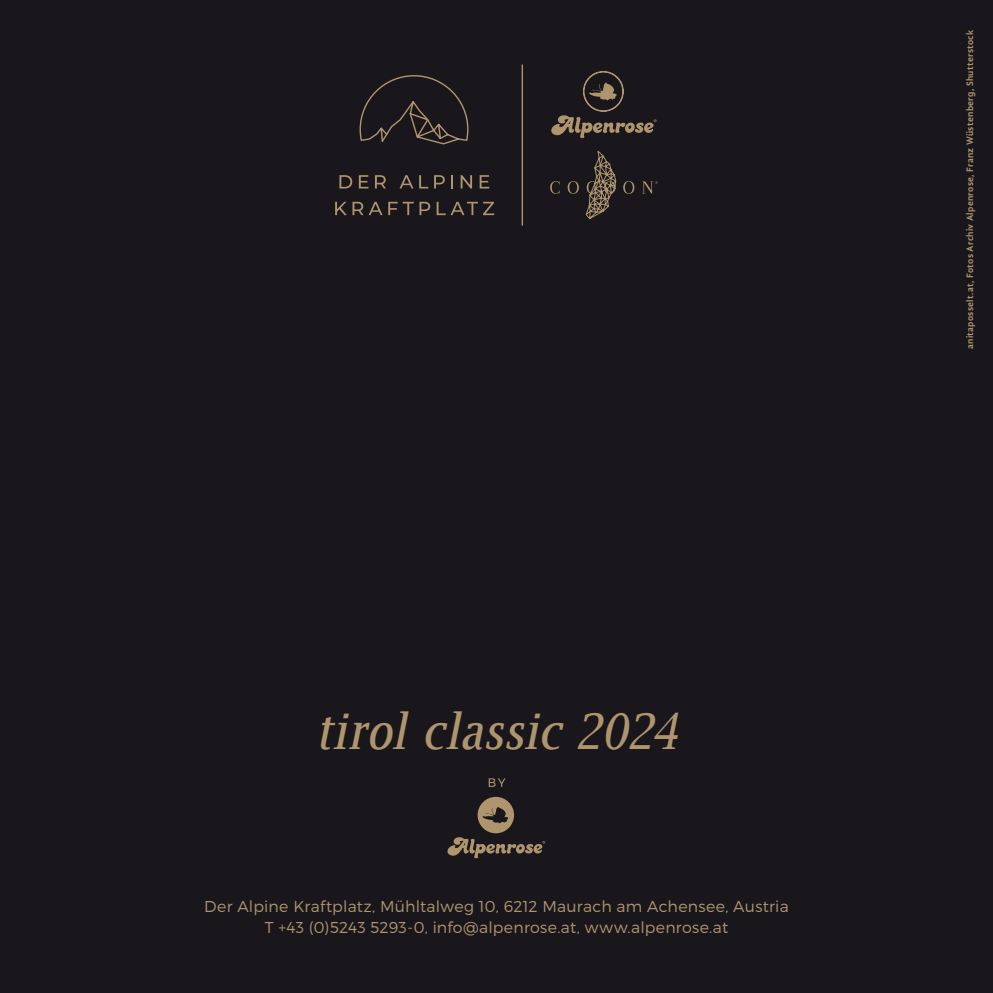
<style>
.page{position:relative;width:993px;height:993px;background:#fff}
.page>*{position:absolute;margin:0;border:0;box-sizing:border-box;transform-origin:0 0}
.t1{font:italic 49.18px "Luxi Serif";letter-spacing:.025em;color:#ae956e}
.t2{font:300 15.75px/21px "Montserrat";letter-spacing:.015em;color:#ae956e;text-align:center}
.t3{font:700 9.62px "Gandhi Sans";letter-spacing:.03em;color:#ae956e}
</style>
<div class="page">
<div style="left:0;top:0;width:992px;height:992px;background:#1a171c"></div>
<svg style="left:551px;top:71px;width:105px;height:67px"></svg>
<svg style="left:339px;top:175px;width:13px;height:13px"></svg>
<svg style="left:359px;top:175px;width:9px;height:13px"></svg>
<svg style="left:375px;top:175px;width:11px;height:13px"></svg>
<svg style="left:399px;top:175px;width:14px;height:13px"></svg>
<svg style="left:419px;top:175px;width:9px;height:13px"></svg>
<svg style="left:434px;top:175px;width:10px;height:13px"></svg>
<svg style="left:451px;top:175px;width:2px;height:13px"></svg>
<svg style="left:460px;top:175px;width:12px;height:13px"></svg>
<svg style="left:479px;top:175px;width:10px;height:13px"></svg>
<svg style="left:335px;top:202px;width:11px;height:13px"></svg>
<svg style="left:352px;top:202px;width:30px;height:13px"></svg>
<svg style="left:388px;top:202px;width:25px;height:13px"></svg>
<svg style="left:419px;top:202px;width:11px;height:13px"></svg>
<svg style="left:436px;top:202px;width:58px;height:13px"></svg>
<svg style="left:359px;top:75px;width:110px;height:70px"></svg>
<hr style="left:521px;top:64px;width:2px;height:161px;background:#ae956e">
<svg style="left:550px;top:181px;width:9px;height:13px"></svg>
<svg style="left:567px;top:181px;width:11px;height:13px"></svg>
<svg style="left:623px;top:181px;width:11px;height:13px"></svg>
<svg style="left:642px;top:181px;width:15px;height:12px"></svg>
<svg style="left:585px;top:151px;width:30px;height:68px"></svg>
<svg style="left:488px;top:778px;width:17px;height:8px"></svg>
<svg style="left:447px;top:796px;width:98px;height:62px"></svg>
<h1 class="t1" style="left:316px;top:699px;width:361px">tirol classic 2024</h1>
<p class="t2" style="left:204px;top:895px;width:586px">Der Alpine Kraftplatz, Mü hltalweg 10, 6212 Maurach am Achensee, Austria<br>T +43 (0)5243 5293-0, info@alpenrose.at, www.alpenrose.at</p>
<p class="t3" style="left:963px;top:349px;width:321px;rotate:-90deg">anitaposselt.at, Fotos Archiv Alpenrose, Franz Wüstenberg, Shutterstock</p>
</div>
